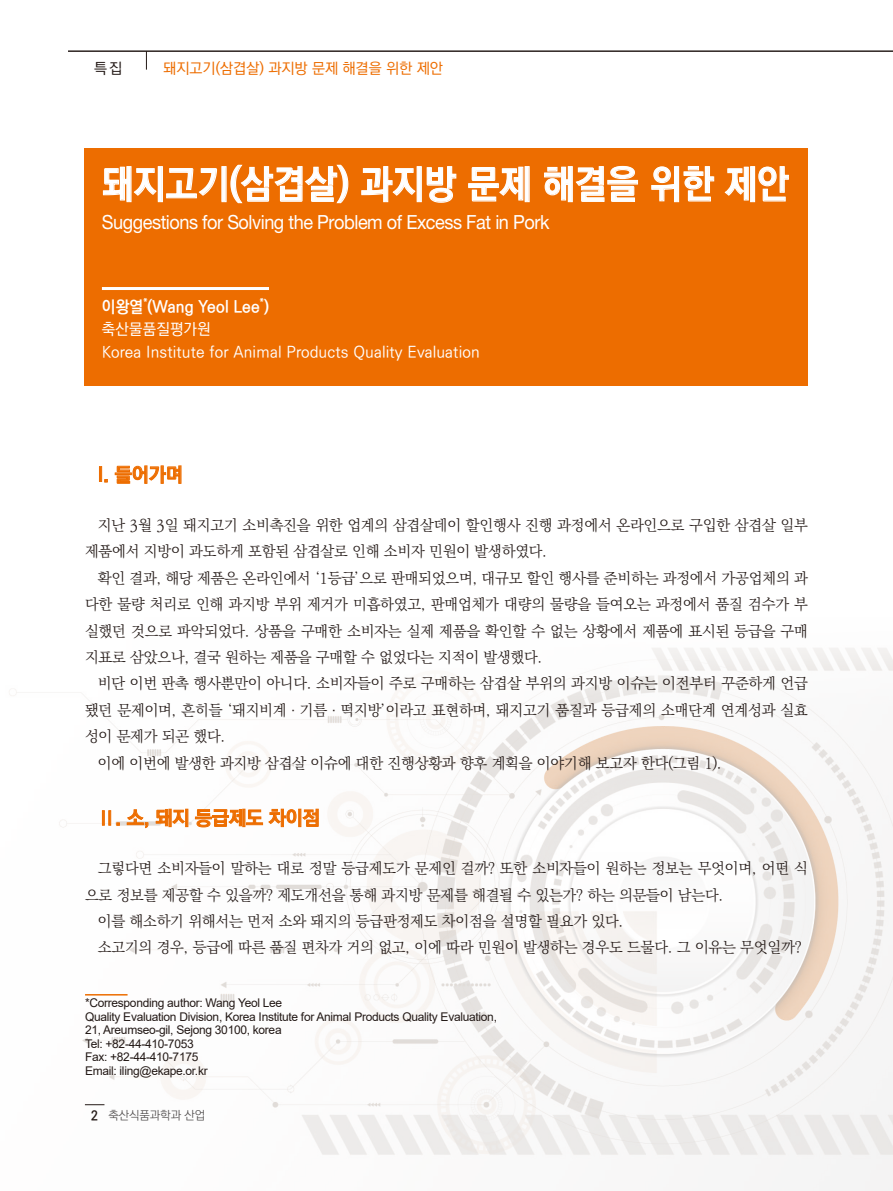
<style>
.page{position:relative;width:893px;height:1191px;background:#fff}
.page>*{position:absolute;margin:0;border:0;box-sizing:border-box;transform-origin:0 0}
.t1{font:700 39px "Ko Pub World Dotum";letter-spacing:.02em;color:#fff;scale:.92 1}
.t2{font:19.5px "Helvetica Neue LT Pro";letter-spacing:-.025em;color:#fff;scale:.93 1}
.t3{font:700 19.5px "Ko Pub World Dotum";color:#ed6d00}
.t4{font:700 16.5px "Ko Pub World Dotum";letter-spacing:.01em;color:#fff;scale:.95 1}
.t5{font:500 15.75px "Ko Pub World Dotum";letter-spacing:.01em;color:#fff}
.t6{font:300 15px/26.4px "Ko Pub World Batang";letter-spacing:-.01em;color:#231916}
.t7{font:500 15px "Ko Pub World Dotum";color:#ed6d00}
.t8{font:500 15px "Ko Pub World Dotum";color:#231916}
.t9{font:12px "Arial";letter-spacing:-.025em;color:#231916}
.t10{font:300 12px "Ko Pub World Dotum";letter-spacing:-.01em;color:#4d4a4a}
.t11{font:700 9.6px "Ko Pub World Dotum";color:#fff;scale:.95 1}
.s1{font-family:"YDVYGO12";font-weight:400}
.s2{font-weight:700;font-size:13.5px;color:#231916}
</style>
<div class="page">
<svg style="left:9px;top:648px;width:884px;height:543px"></svg>
<hr style="left:68px;top:51px;width:825px;height:1px;background:#231916">
<svg style="left:85px;top:1104px;width:19px;height:1px"></svg>
<svg style="left:146px;top:52px;width:1px;height:18px"></svg>
<div style="left:85px;top:148px;width:723px;height:238px;background:#ed6d00"></div>
<hr style="left:102px;top:287px;width:167px;height:3px;background:#fff">
<svg style="left:102px;top:164px;width:247px;height:40px"></svg>
<svg style="left:361px;top:166px;width:96px;height:37px"></svg>
<svg style="left:468px;top:166px;width:62px;height:37px"></svg>
<svg style="left:544px;top:165px;width:95px;height:38px"></svg>
<svg style="left:651px;top:166px;width:64px;height:37px"></svg>
<svg style="left:724px;top:166px;width:65px;height:37px"></svg>
<div style="left:99px;top:466px;width:3px;height:15px;border:1px solid #ed6d00"></div>
<svg style="left:115px;top:465px;width:66px;height:18px"></svg>
<svg style="left:102px;top:810px;width:9px;height:15px"></svg>
<svg style="left:127px;top:809px;width:21px;height:19px"></svg>
<svg style="left:156px;top:809px;width:32px;height:18px"></svg>
<svg style="left:195px;top:809px;width:124px;height:18px"></svg>
<hr style="left:85px;top:994px;width:43px;height:1px;background:#ed6d00">
<p class="t8" style="left:94px;top:57px;width:30px">특집</p>
<p class="t7" style="left:163px;top:57px;width:281px">돼지고기(삼겹살) 과지방 문제 해결을 위한 제안</p>
<p class="t1" style="left:102px;top:156px;width:748px">돼지고기(삼겹살) 과지방 문제 해결을 위한 제안</p>
<p class="t2" style="left:102px;top:210px;width:483px">Suggestions for Solving the Problem of Excess Fat in Pork</p>
<p class="t11" style="left:143px;top:295px;width:6px">*</p>
<p class="t11" style="left:260px;top:295px;width:6px">*</p>
<p class="t5" style="left:102px;top:318px;width:110px">축산물품질평가원</p>
<p class="t5" style="left:102px;top:341px;width:379px">Korea Institute for Animal Products Quality Evaluation</p>
<p class="t4" style="left:102px;top:295px;width:177px">이왕열 (Wang Yeol Lee )</p>
<p class="t3" style="left:98px;top:460px;width:87px">I. 들어가며</p>
<p class="t6" style="left:85px;top:512px;width:724px;text-indent:13px">지난 3월 3일 돼지고기 소비촉진을 위한 업계의 삼겹살데이 할인행사 진행 과정에서 온라인으로 구입한 삼겹살 일부 제품에서 지방이 과도하게 포함된 삼겹살로 인해 소비자 민원이 발생하였다.</p>
<p class="t6" style="left:85px;top:565px;width:724px;text-align:justify;text-indent:13px">확인 결과, 해당 제품은 온라인에서 ‘1등급’으로 판매되었으며, 대규모 할인 행사를 준비하는 과정에서 가공업체의 과 다한 물량 처리로 인해 과지방 부위 제거가 미흡하였고, 판매업체가 대량의 물량을 들여오는 과정에서 품질 검수가 부 실했던 것으로 파악되었다. 상품을 구매한 소비자는 실제 제품을 확인할 수 없는 상황에서 제품에 표시된 등급을 구매 지표로 삼았으나, 결국 원하는 제품을 구매할 수 없었다는 지적이 발생했다.</p>
<p class="t6" style="left:85px;top:671px;width:724px;text-align:justify;text-indent:13px">비단 이번 판촉 행사뿐만이 아니다. 소비자들이 주로 구매하는 삼겹살 부위의 과지방 이슈는 이전부터 꾸준하게 언급 됐던 문제이며, 흔히들 ‘돼지비계<span class="s1">·</span>기름<span class="s1">·</span>떡지방’이라고 표현하며, 돼지고기 품질과 등급제의 소매단계 연계성과 실효 성이 문제가 되곤 했다.</p>
<p class="t6" style="left:98px;top:750px;width:625px">이에 이번에 발생한 과지방 삼겹살 이슈에 대한 진행상황과 향후 계획을 이야기해 보고자 한다(그림 1).</p>
<p class="t3" style="left:98px;top:804px;width:223px">Ⅱ. 소, 돼지 등급제도 차이점</p>
<p class="t6" style="left:85px;top:855px;width:724px;text-indent:13px">그렇다면 소비자들이 말하는 대로 정말 등급제도가 문제인 걸까? 또한 소비자들이 원하는 정보는 무엇이며, 어떤 식 으로 정보를 제공할 수 있을까? 제도개선을 통해 과지방 문제를 해결될 수 있는가? 하는 의문들이 남는다.</p>
<p class="t6" style="left:98px;top:908px;width:527px">이를 해소하기 위해서는 먼저 소와 돼지의 등급판정제도 차이점을 설명할 필요가 있다.</p>
<p class="t6" style="left:98px;top:935px;width:705px">소고기의 경우, 등급에 따른 품질 편차가 거의 없고, 이에 따라 민원이 발생하는 경우도 드물다. 그 이유는 무엇일까?</p>
<p class="t9" style="left:85px;top:994px;width:199px">*Corresponding author: Wang Yeol Lee</p>
<p class="t9" style="left:85px;top:1008px;width:413px">Quality Evaluation Division, Korea Institute for Animal Products Quality Evaluation,</p>
<p class="t9" style="left:85px;top:1021px;width:198px">21, Areumseo-gil, Sejong 30100, korea</p>
<p class="t9" style="left:85px;top:1035px;width:110px">Tel: +82-44-410-7053</p>
<p class="t9" style="left:85px;top:1048px;width:115px">Fax: +82-44-410-7175</p>
<p class="t9" style="left:85px;top:1062px;width:124px">Email: iling@ekape.or.kr</p>
<p class="t10" style="left:91px;top:1106px;width:115px"><span class="s2">2</span> 축산식품과학과 산업</p>
</div>
